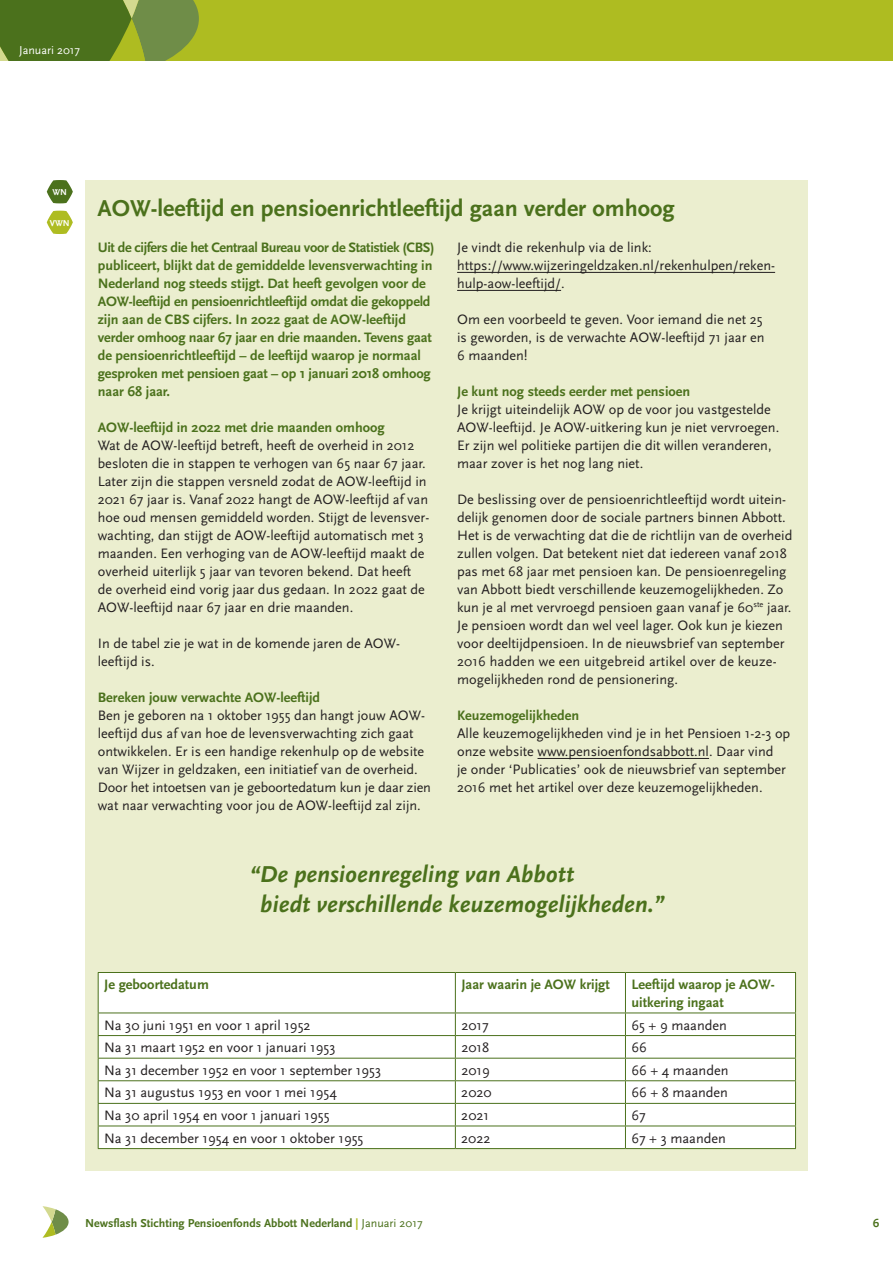
<style>
.page{position:relative;width:893px;height:1263px;background:#fff}
.page>*{position:absolute;margin:0;border:0;box-sizing:border-box;transform-origin:0 0}
.t1{font:italic 700 24px/30px "Scala Sans";color:#4b711c}
.t2{font:700 24px "Scala Sans";color:#4b711c}
.t3{font:14.25px/18px "Scala Sans";color:#231f20}
.t4{font:700 14.25px/18px "Scala Sans";color:#4b711c}
.t5{font:700 12px "Scala Sans";color:#4b711c}
.t6{font:12px "Scala Sans";color:#fff}
.t7{font:700 9px "Scala Sans";color:#fff}
.s1{color:#aebc21}
.s2{font-weight:400}
</style>
<div class="page">
<svg style="left:43px;top:1206px;width:26px;height:32px"></svg>
<div style="left:0;top:0;width:893px;height:73px;background:#aebc21"></div>
<svg style="left:0;top:0;width:199px;height:62px;background:#63842d"></svg>
<div style="left:0;top:62px;width:893px;height:90px;background:#fff"></div>
<div style="left:85px;top:180px;width:723px;height:990px;background:#ebeecf"></div>
<hr style="left:457px;top:272px;width:318px;height:1px;background:#231f20">
<hr style="left:457px;top:290px;width:104px;height:1px;background:#231f20">
<hr style="left:537px;top:758px;width:172px;height:1px;background:#231f20">
<svg style="left:47px;top:180px;width:26px;height:23px"></svg>
<svg style="left:47px;top:211px;width:26px;height:23px"></svg>
<div style="left:99px;top:973px;width:696px;height:175px;background:#fff"></div>
<hr style="left:98px;top:972px;width:357px;height:1px;background:#4b711c">
<hr style="left:98px;top:973px;width:1px;height:39px;background:#4b711c">
<hr style="left:455px;top:972px;width:170px;height:1px;background:#4b711c">
<hr style="left:455px;top:973px;width:1px;height:39px;background:#4b711c">
<hr style="left:625px;top:972px;width:171px;height:1px;background:#4b711c">
<hr style="left:625px;top:973px;width:1px;height:39px;background:#4b711c">
<hr style="left:795px;top:973px;width:1px;height:39px;background:#4b711c">
<hr style="left:98px;top:1012px;width:357px;height:1px;background:#4b711c">
<hr style="left:455px;top:1012px;width:170px;height:1px;background:#4b711c">
<hr style="left:625px;top:1012px;width:171px;height:1px;background:#4b711c">
<hr style="left:98px;top:1035px;width:357px;height:1px;background:#4b711c">
<hr style="left:455px;top:1035px;width:170px;height:1px;background:#4b711c">
<hr style="left:625px;top:1035px;width:171px;height:1px;background:#4b711c">
<hr style="left:98px;top:1058px;width:357px;height:1px;background:#4b711c">
<hr style="left:455px;top:1058px;width:170px;height:1px;background:#4b711c">
<hr style="left:625px;top:1058px;width:171px;height:1px;background:#4b711c">
<hr style="left:98px;top:1080px;width:357px;height:1px;background:#4b711c">
<hr style="left:455px;top:1080px;width:170px;height:1px;background:#4b711c">
<hr style="left:625px;top:1080px;width:171px;height:1px;background:#4b711c">
<hr style="left:98px;top:1103px;width:357px;height:1px;background:#4b711c">
<hr style="left:455px;top:1103px;width:170px;height:1px;background:#4b711c">
<hr style="left:625px;top:1103px;width:171px;height:1px;background:#4b711c">
<hr style="left:98px;top:1125px;width:357px;height:1px;background:#4b711c">
<svg style="left:98px;top:1013px;width:1px;height:135px"></svg>
<hr style="left:455px;top:1125px;width:170px;height:1px;background:#4b711c">
<svg style="left:455px;top:1013px;width:1px;height:135px"></svg>
<hr style="left:625px;top:1125px;width:171px;height:1px;background:#4b711c">
<svg style="left:625px;top:1013px;width:1px;height:135px"></svg>
<svg style="left:795px;top:1013px;width:1px;height:135px"></svg>
<hr style="left:98px;top:1148px;width:357px;height:1px;background:#4b711c">
<hr style="left:455px;top:1148px;width:170px;height:1px;background:#4b711c">
<hr style="left:625px;top:1148px;width:171px;height:1px;background:#4b711c">
<p class="t6" style="left:19px;top:44px;width:63px">Januari 2017</p>
<p class="t7" style="left:53px;top:187px;width:16px">WN</p>
<p class="t7" style="left:50px;top:218px;width:21px">VWN</p>
<h1 class="t2" style="left:98px;top:195px;width:579px">AOW-leeftijd en pensioenrichtleeftijd gaan verder omhoog</h1>
<p class="t4" style="left:98px;top:239px;width:338px">Uit de cijfers die het Centraal Bureau voor de Statistiek (CBS) publiceert, blijkt dat de gemiddelde levensverwachting in Nederland nog steeds stijgt. Dat heeft gevolgen voor de AOW-leeftijd en pensioenrichtleeftijd omdat die gekoppeld zijn aan de CBS cijfers. In 2022 gaat de AOW-leeftijd verder omhoog naar 67 jaar en drie maanden. Tevens gaat de pensioenrichtleeftijd – de leeftijd waarop je normaal gesproken met pensioen gaat – op 1 januari 2018 omhoog naar 68 jaar.</p>
<p class="t4" style="left:98px;top:419px;width:288px">AOW-leeftijd in 2022 met drie maanden omhoog</p>
<p class="t3" style="left:98px;top:437px;width:333px">Wat de AOW-leeftijd betreft, heeft de overheid in 2012 besloten die in stappen te verhogen van 65 naar 67 jaar.<br>Later zijn die stappen versneld zodat de AOW-leeftijd in 2021 67 jaar is. Vanaf 2022 hangt de AOW-leeftijd af van hoe oud mensen gemiddeld worden. Stijgt de levensver&shy;wachting, dan stijgt de AOW-leeftijd automatisch met 3 maanden. Een verhoging van de AOW-leeftijd maakt de overheid uiterlijk 5 jaar van tevoren bekend. Dat heeft<br>de overheid eind vorig jaar dus gedaan. In 2022 gaat de AOW-leeftijd naar 67 jaar en drie maanden.</p>
<p class="t3" style="left:98px;top:635px;width:304px">In de tabel zie je wat in de komende jaren de AOW&shy;leeftijd is.</p>
<p class="t4" style="left:98px;top:689px;width:224px">Bereken jouw verwachte AOW-leeftijd</p>
<p class="t3" style="left:98px;top:707px;width:335px">Ben je geboren na 1 oktober 1955 dan hangt jouw AOW&shy;leeftijd dus af van hoe de levensverwachting zich gaat ontwikkelen. Er is een handige rekenhulp op de website van Wijzer in geldzaken, een initiatief van de overheid.<br>Door het intoetsen van je geboortedatum kun je daar zien wat naar verwachting voor jou de AOW-leeftijd zal zijn.</p>
<p class="t3" style="left:457px;top:239px;width:319px">Je vindt die rekenhulp via de link: https://www.wijzeringeldzaken.nl/rekenhulpen/reken&shy;hulp-aow-leeftijd/.</p>
<p class="t3" style="left:457px;top:311px;width:309px">Om een voorbeeld te geven. Voor iemand die net 25 is geworden, is de verwachte AOW-leeftijd 71 jaar en<br>6 maanden!</p>
<p class="t4" style="left:457px;top:383px;width:235px">Je kunt nog steeds eerder met pensioen</p>
<p class="t3" style="left:457px;top:401px;width:324px">Je krijgt uiteindelijk AOW op de voor jou vastgestelde AOW-leeftijd. Je AOW-uitkering kun je niet vervroegen.<br>Er zijn wel politieke partijen die dit willen veranderen, maar zover is het nog lang niet.</p>
<p class="t3" style="left:457px;top:491px;width:337px">De beslissing over de pensioenrichtleeftijd wordt uitein&shy;delijk genomen door de sociale partners binnen Abbott.<br>Het is de verwachting dat die de richtlijn van de overheid zullen volgen. Dat betekent niet dat iedereen vanaf 2018 pas met 68 jaar met pensioen kan. De pensioenregeling van Abbott biedt verschillende keuzemogelijkheden. Zo kun je al met vervroegd pensioen gaan vanaf je 60<sup>ste</sup> jaar.<br>Je pensioen wordt dan wel veel lager. Ook kun je kiezen voor deeltijdpensioen. In de nieuwsbrief van september 2016 hadden we een uitgebreid artikel over de keuze&shy;mogelijkheden rond de pensionering.</p>
<p class="t4" style="left:457px;top:707px;width:123px">Keuzemogelijkheden</p>
<p class="t3" style="left:457px;top:725px;width:335px">Alle keuzemogelijkheden vind je in het Pensioen 1-2-3 op onze website www.pensioenfondsabbott.nl. Daar vind<br>je onder ‘Publicaties’ ook de nieuwsbrief van september 2016 met het artikel over deze keuzemogelijkheden.</p>
<h1 class="t1" style="left:260px;top:859px;width:405px;text-indent:-10px">“De pensioenregeling van Abbott<br>biedt verschillende keuzemogelijkheden.”</h1>
<p class="t4" style="left:104px;top:976px;width:106px">Je geboortedatum</p>
<p class="t4" style="left:461px;top:976px;width:150px">Jaar waarin je AOW krijgt</p>
<p class="t4" style="left:631px;top:976px;width:145px">Leeftijd waarop je AOW&shy;uitkering ingaat</p>
<p class="t3" style="left:104px;top:1016px;width:208px">Na 30 juni 1951 en voor 1 april 1952</p>
<p class="t3" style="left:461px;top:1016px;width:29px">2017</p>
<p class="t3" style="left:631px;top:1016px;width:97px">65 + 9 maanden</p>
<p class="t3" style="left:104px;top:1039px;width:233px">Na 31 maart 1952 en voor 1 januari 1953</p>
<p class="t3" style="left:461px;top:1039px;width:29px">2018</p>
<p class="t3" style="left:631px;top:1039px;width:17px">66</p>
<p class="t3" style="left:104px;top:1061px;width:279px">Na 31 december 1952 en voor 1 september 1953</p>
<p class="t3" style="left:461px;top:1061px;width:30px">2019</p>
<p class="t3" style="left:631px;top:1061px;width:99px">66 + 4 maanden</p>
<p class="t3" style="left:104px;top:1084px;width:234px">Na 31 augustus 1953 en voor 1 mei 1954</p>
<p class="t3" style="left:461px;top:1084px;width:32px">2020</p>
<p class="t3" style="left:631px;top:1084px;width:98px">66 + 8 maanden</p>
<p class="t3" style="left:104px;top:1106px;width:227px">Na 30 april 1954 en voor 1 januari 1955</p>
<p class="t3" style="left:461px;top:1106px;width:29px">2021</p>
<p class="t3" style="left:631px;top:1106px;width:16px">67</p>
<p class="t3" style="left:104px;top:1129px;width:261px">Na 31 december 1954 en voor 1 oktober 1955</p>
<p class="t3" style="left:461px;top:1129px;width:31px">2022</p>
<p class="t3" style="left:631px;top:1129px;width:96px">67 + 3 maanden</p>
<p class="t5" style="left:85px;top:1217px;width:339px">Newsflash Stichting Pensioenfonds Abbott Nederland <span class="s1">|</span> <span class="s2">Januari 2017</span></p>
<p class="t5" style="left:873px;top:1217px;width:8px">6</p>
</div>
